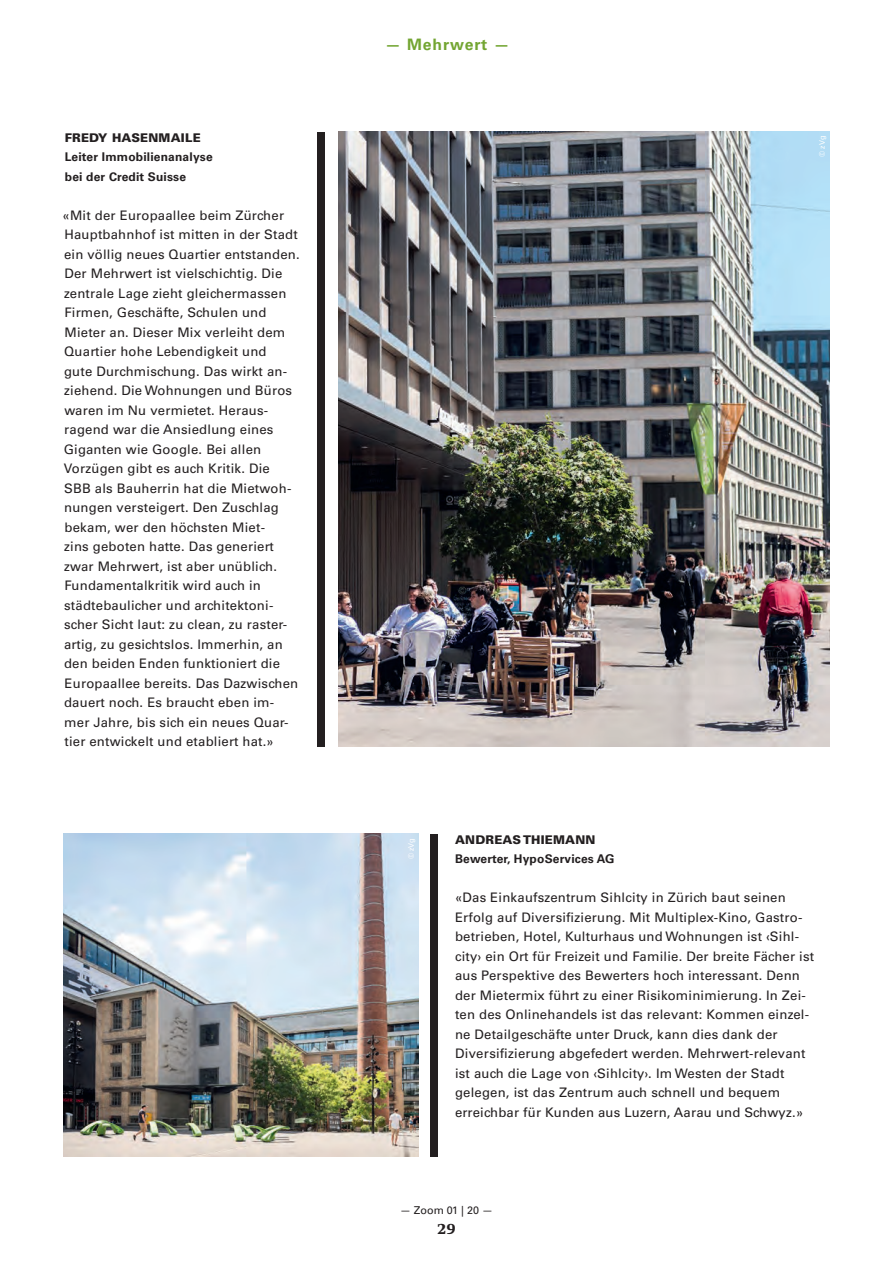
<style>
.page{position:relative;width:893px;height:1263px;background:#fff}
.page>*{position:absolute;margin:0;border:0;box-sizing:border-box;transform-origin:0 0}
.t1{font:700 15.75px "Univers LT Std";letter-spacing:.06em;color:#73a532}
.t2{font:800 15.75px "Swift";color:#231f20}
.t3{font:13.2px/19.5px "Univers LT Std";letter-spacing:.015em;color:#231f20}
.t4{font:700 12px/19.5px "Univers LT Std";letter-spacing:.015em;color:#231f20}
.t5{font:900 12px "Univers LT Std";letter-spacing:.015em;color:#231f20}
.t6{font:10.8px "Univers LT Std";color:#231f20}
.t7{font:7.5px "Univers LT Std";letter-spacing:-.005em;color:#fff}
</style>
<div class="page">
<img style="left:338px;top:132px;width:491px;height:614px">
<img style="left:64px;top:834px;width:354px;height:323px">
<div style="left:317px;top:132px;width:8px;height:614px;background:#231f20"></div>
<div style="left:431px;top:834px;width:7px;height:323px;background:#231f20"></div>
<p class="t5" style="left:65px;top:130px;width:137px">FREDY HASENMAILE</p>
<p class="t4" style="left:65px;top:147px;width:149px">Leiter Immobilienanalyse bei der Credit Suisse</p>
<p class="t3" style="left:63px;top:205px;width:239px">«Mit der Europaallee beim Zürcher Hauptbahnhof ist mitten in der Stadt ein völlig neues Quartier entstanden.<br>Der Mehrwert ist vielschichtig. Die zentrale Lage zieht gleichermassen Firmen, Geschäfte, Schulen und Mieter an. Dieser Mix verleiht dem Quartier hohe Lebendigkeit und<br>gute Durchmischung. Das wirkt an&shy;ziehend. Die Wohnungen und Büros waren im Nu vermietet. Heraus&shy;ragend war die Ansiedlung eines Giganten wie Google. Bei allen Vorzügen gibt es auch Kritik. Die<br>SBB als Bauherrin hat die Mietwoh&shy;nungen versteigert. Den Zuschlag bekam, wer den höchsten Miet-<br>zins geboten hatte. Das generiert zwar Mehrwert, ist aber unüblich.<br>Fundamentalkritik wird auch in städtebaulicher und architektoni&shy;scher Sicht laut: zu clean, zu raster&shy;artig, zu gesichtslos. Immerhin, an den beiden Enden funktioniert die Europaallee bereits. Das Dazwischen dauert noch. Es braucht eben im&shy;mer Jahre, bis sich ein neues Quar&shy;tier entwickelt und etabliert hat.»</p>
<p class="t1" style="left:385px;top:35px;width:126px">— Mehrwert —</p>
<p class="t7" style="left:818px;top:157px;width:22px;rotate:-90deg">© zVg</p>
<p class="t7" style="left:407px;top:859px;width:22px;rotate:-90deg">© zVg</p>
<p class="t5" style="left:455px;top:832px;width:142px">ANDREAS THIEMANN</p>
<p class="t4" style="left:455px;top:849px;width:161px">Bewerter, HypoServices AG</p>
<p class="t3" style="left:455px;top:888px;width:361px">«Das Einkaufszentrum Sihlcity in Zürich baut seinen Erfolg auf Diversifizierung. Mit Multiplex-Kino, Gastro&shy;betrieben, Hotel, Kulturhaus und Wohnungen ist ‹Sihl&shy;city› ein Ort für Freizeit und Familie. Der breite Fächer ist aus Perspektive des Bewerters hoch interessant. Denn der Mietermix führt zu einer Risikominimierung. In Zei&shy;ten des Onlinehandels ist das relevant: Kommen einzel&shy;ne Detailgeschäfte unter Druck, kann dies dank der Diversifizierung abgefedert werden. Mehrwert-relevant ist auch die Lage von ‹Sihlcity›. Im Westen der Stadt gelegen, ist das Zentrum auch schnell und bequem erreichbar für Kunden aus Luzern, Aarau und Schwyz.»</p>
<p class="t6" style="left:400px;top:1204px;width:94px">— Zoom 01 | 20 —</p>
<p class="t2" style="left:437px;top:1220px;width:20px">29</p>
</div>
